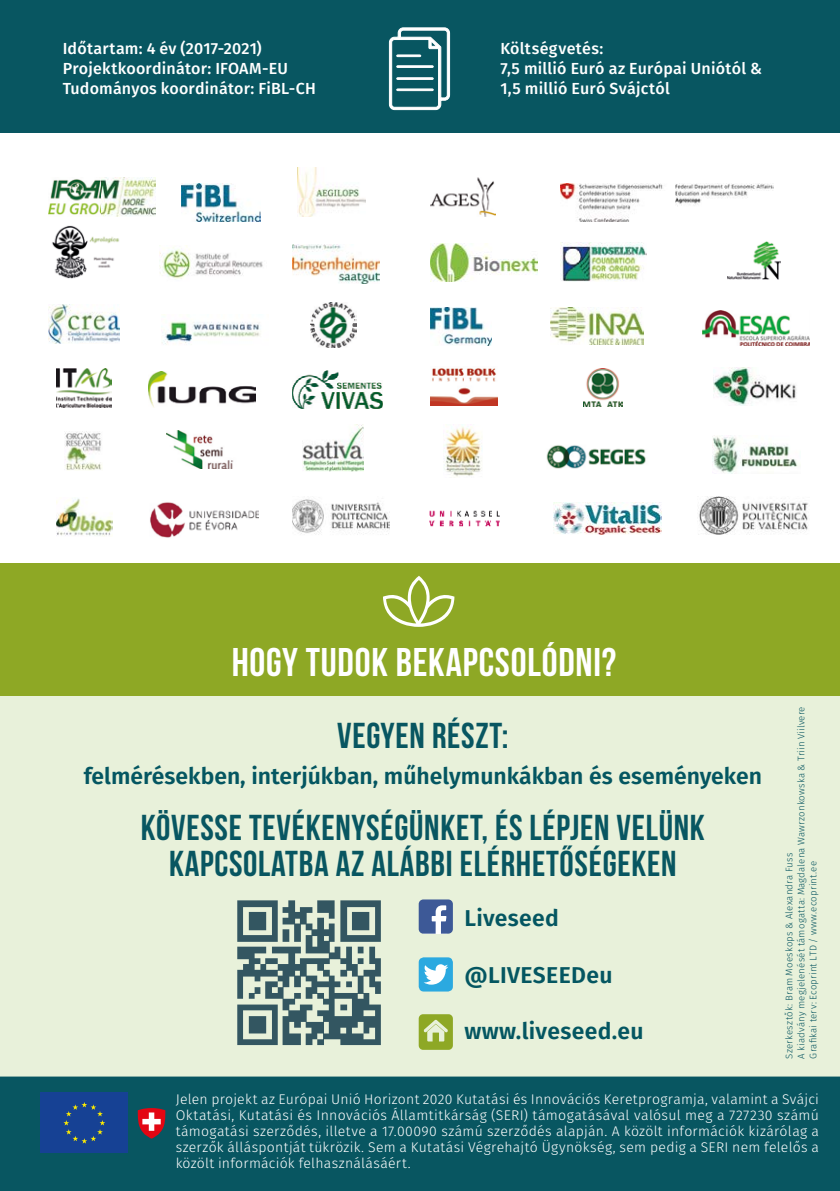
<style>
.page{position:relative;width:840px;height:1191px;background:#fff}
.page>*{position:absolute;margin:0;border:0;box-sizing:border-box;transform-origin:0 0}
.t1{font:40px "Bebas Neue";letter-spacing:.02em;color:#fff}
.t2{font:36px/36px "Bebas Neue";letter-spacing:.02em;color:#085661;text-align:center}
.t3{font:600 22.8px "Fira Sans";color:#045661}
.t4{font:500 16px/20px "Fira Sans";letter-spacing:.015em;color:#fff}
.t5{font:300 14px/16px "Fira Sans";letter-spacing:.015em;color:#fff;text-align:justify}
.t6{font:300 9.6px/12px "Fira Sans";letter-spacing:.015em;color:#085661}
</style>
<div class="page">
<div style="left:0;top:0;width:839px;height:132px;background:#085661"></div>
<div style="left:0;top:563px;width:839px;height:514px;background:#e8f1da"></div>
<svg style="left:388px;top:27px;width:62px;height:84px"></svg>
<div style="left:396px;top:54px;width:25px;height:3px;border:1px solid #fff"></div>
<div style="left:396px;top:65px;width:37px;height:3px;border:1px solid #fff"></div>
<div style="left:396px;top:77px;width:37px;height:3px;border:1px solid #fff"></div>
<div style="left:396px;top:88px;width:37px;height:3px;border:1px solid #fff"></div>
<img style="left:48px;top:178px;width:107px;height:38px">
<img style="left:181px;top:184px;width:79px;height:38px">
<img style="left:297px;top:167px;width:68px;height:49px">
<img style="left:430px;top:178px;width:65px;height:38px">
<img style="left:52px;top:225px;width:67px;height:54px">
<img style="left:560px;top:184px;width:213px;height:38px">
<img style="left:159px;top:246px;width:104px;height:33px">
<img style="left:292px;top:244px;width:87px;height:39px">
<img style="left:430px;top:244px;width:107px;height:37px">
<img style="left:727px;top:241px;width:52px;height:38px">
<img style="left:48px;top:304px;width:72px;height:39px">
<img style="left:161px;top:314px;width:99px;height:31px">
<img style="left:430px;top:307px;width:61px;height:39px">
<img style="left:550px;top:307px;width:93px;height:38px">
<img style="left:702px;top:310px;width:107px;height:35px">
<img style="left:57px;top:369px;width:54px;height:38px">
<img style="left:148px;top:371px;width:107px;height:37px">
<img style="left:292px;top:370px;width:90px;height:38px">
<img style="left:430px;top:368px;width:67px;height:37px">
<img style="left:713px;top:367px;width:83px;height:38px">
<img style="left:65px;top:431px;width:37px;height:39px">
<img style="left:444px;top:425px;width:38px;height:52px">
<img style="left:546px;top:445px;width:100px;height:24px">
<img style="left:292px;top:499px;width:97px;height:36px">
<img style="left:429px;top:510px;width:71px;height:17px">
<img style="left:553px;top:503px;width:107px;height:31px">
<img style="left:311px;top:302px;width:45px;height:46px">
<img style="left:560px;top:243px;width:85px;height:38px">
<img style="left:583px;top:369px;width:39px;height:38px">
<img style="left:712px;top:435px;width:86px;height:39px">
<img style="left:166px;top:430px;width:67px;height:38px">
<img style="left:302px;top:425px;width:61px;height:46px">
<img style="left:57px;top:498px;width:55px;height:38px">
<img style="left:150px;top:502px;width:109px;height:36px">
<img style="left:699px;top:496px;width:109px;height:38px">
<div style="left:0;top:563px;width:839px;height:132px;background:#8ea825"></div>
<svg style="left:383px;top:576px;width:72px;height:51px"></svg>
<div style="left:418px;top:957px;width:34px;height:34px;background:#2ba9e0;border-radius:5px"></div>
<svg style="left:424px;top:964px;width:24px;height:20px"></svg>
<svg style="left:418px;top:899px;width:34px;height:34px"></svg>
<svg style="left:418px;top:1014px;width:34px;height:35px"></svg>
<img style="left:237px;top:900px;width:144px;height:146px">
<div style="left:0;top:1076px;width:839px;height:115px;background:#085661"></div>
<div style="left:40px;top:1092px;width:88px;height:61px;background:#164194"></div>
<svg style="left:63px;top:1102px;width:42px;height:41px"></svg>
<svg style="left:138px;top:1108px;width:28px;height:30px"></svg>
<p class="t4" style="left:63px;top:39px;width:254px">Időtartam: 4 év (2017-2021)<br>Projektkoordinátor: IFOAM-EU<br>Tudományos koordinátor: FiBL-CH</p>
<p class="t4" style="left:500px;top:39px;width:263px">Költségvetés:<br>7,5 millió Euró az Európai Uniótól &amp;<br>1,5 millió Euró Svájctól</p>
<h1 class="t1" style="left:231px;top:640px;width:386px">HOGY TUDOK BEKAPCSOLÓDNI?</h1>
<h2 class="t2" style="left:337px;top:716px;width:173px">VEGYEN RÉSZT:</h2>
<h3 class="t3" style="left:84px;top:759px;width:679px">felmérésekben, interjúkban, műhelymunkákban és eseményeken</h3>
<h2 class="t2" style="left:141px;top:809px;width:565px">KÖVESSE TEVÉKENYSÉGÜNKET, ÉS LÉPJEN VELÜNK<br>KAPCSOLATBA AZ ALÁBBI ELÉRHETŐSÉGEKEN</h2>
<h3 class="t3" style="left:464px;top:901px;width:96px">Liveseed</h3>
<h3 class="t3" style="left:464px;top:959px;width:150px">@LIVESEEDeu</h3>
<h3 class="t3" style="left:464px;top:1015px;width:181px">www.liveseed.eu</h3>
<p class="t6" style="left:782px;top:1058px;width:354px;rotate:-90deg">Szerkesztők: Bram Moeskops &amp; Alexandra Fuss<br>A kiadvány megjelenését támogatta: Magdalena Wawrzonkowska &amp; Triin Viilvere<br>Grafikai terv: Ecoprint LTD / www.ecoprint.ee</p>
<p class="t5" style="left:175px;top:1090px;width:644px">Jelen projekt az Európai Unió Horizont 2020 Kutatási és Innovációs Keretprogramja, valamint a Svájci Oktatási, Kutatási és Innovációs Államtitkárság (SERI) támogatásával valósul meg a 727230 számú támogatási szerződés, illetve a 17.00090 számú szerződés alapján. A közölt információk kizárólag a szerzők álláspontját tükrözik. Sem a Kutatási Végrehajtó Ügynökség, sem pedig a SERI nem felelős a közölt információk felhasználásáért.</p>
</div>
